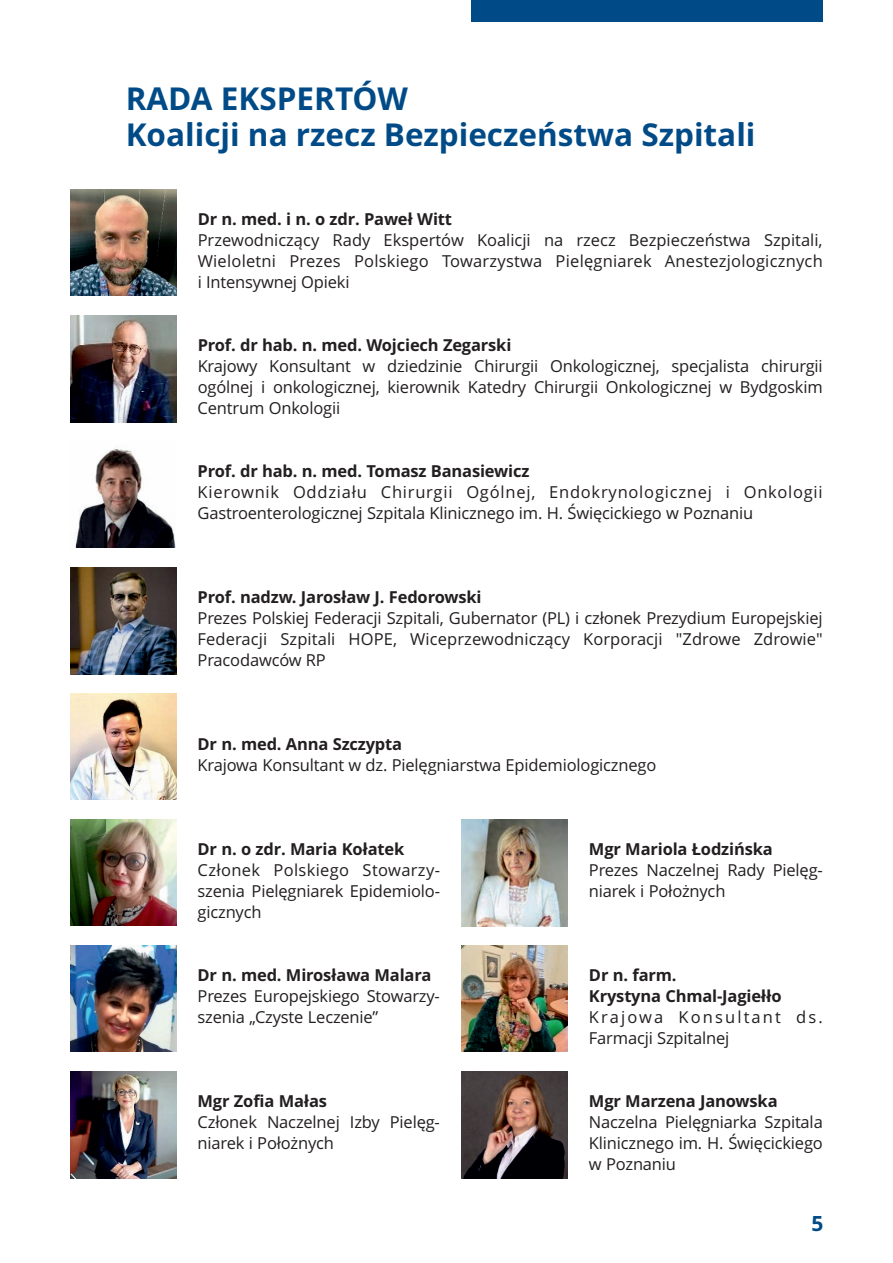
<style>
.page{position:relative;width:893px;height:1263px;background:#fff}
.page>*{position:absolute;margin:0;border:0;box-sizing:border-box;transform-origin:0 0}
.t1{font:700 31.5px/36px "Open Sans";color:#004b87}
.t2{font:700 21px "Open Sans";color:#004b87}
.t3{font:16.5px/21px "Open Sans";letter-spacing:-.01em;color:#231f20;text-align:justify}
.t4{font:700 16.5px/21px "Open Sans";letter-spacing:-.01em;color:#231f20}
.t5{font:16.5px/21px "Open Sans";letter-spacing:.05em;color:#231f20}
</style>
<div class="page">
<img style="left:70px;top:190px;width:106px;height:106px">
<img style="left:70px;top:316px;width:106px;height:106px">
<img style="left:75px;top:449px;width:101px;height:99px">
<img style="left:70px;top:568px;width:106px;height:106px">
<img style="left:70px;top:694px;width:106px;height:106px">
<img style="left:70px;top:820px;width:106px;height:106px">
<div style="left:472px;top:0;width:351px;height:21px;background:#004b87"></div>
<img style="left:70px;top:1072px;width:106px;height:106px">
<img style="left:70px;top:946px;width:106px;height:106px">
<img style="left:461px;top:820px;width:107px;height:106px">
<img style="left:461px;top:946px;width:107px;height:106px">
<img style="left:461px;top:1072px;width:107px;height:106px">
<h1 class="t1" style="left:126px;top:84px;width:631px">RADA EKSPERTÓW<br>Koalicji na rzecz Bezpieczeństwa Szpitali</h1>
<p class="t4" style="left:198px;top:210px;width:256px">Dr n. med. i n. o zdr. Paweł Witt</p>
<p class="t3" style="left:198px;top:231px;width:627px">Przewodniczący Rady Ekspertów Koalicji na rzecz Bezpieczeństwa Szpitali, Wieloletni Prezes Polskiego Towarzystwa Pielęgniarek Anestezjologicznych i Intensywnej Opieki</p>
<p class="t4" style="left:198px;top:336px;width:315px">Prof. dr hab. n. med. Wojciech Zegarski</p>
<p class="t3" style="left:198px;top:357px;width:627px">Krajowy Konsultant w dziedzinie Chirurgii Onkologicznej, specjalista chirurgii ogólnej i onkologicznej, kierownik Katedry Chirurgii Onkologicznej w Bydgoskim Centrum Onkologii</p>
<p class="t4" style="left:198px;top:462px;width:333px">Prof. dr hab. n. med. Tomasz Banasiewicz</p>
<p class="t3" style="left:198px;top:483px;width:627px">Kierownik Oddziału Chirurgii Ogólnej, Endokrynologicznej i Onkologii<br>Gastroenterologicznej Szpitala Klinicznego im. H. Święcickiego w Poznaniu</p>
<p class="t4" style="left:198px;top:588px;width:285px">Prof. nadzw. Jarosław J. Fedorowski</p>
<p class="t3" style="left:198px;top:609px;width:627px">Prezes Polskiej Federacji Szpitali, Gubernator (PL) i członek Prezydium Europejskiej Federacji Szpitali HOPE, Wiceprzewodniczący Korporacji "Zdrowe Zdrowie" Pracodawców RP</p>
<p class="t4" style="left:198px;top:735px;width:206px">Dr n. med. Anna Szczypta</p>
<p class="t3" style="left:198px;top:756px;width:460px">Krajowa Konsultant w dz. Pielęgniarstwa Epidemiologicznego</p>
<p class="t4" style="left:198px;top:840px;width:208px">Dr n. o zdr. Maria Kołatek</p>
<p class="t3" style="left:198px;top:861px;width:244px">Członek Polskiego Stowarzy&shy;szenia Pielęgniarek Epidemiolo&shy;gicznych</p>
<p class="t4" style="left:198px;top:966px;width:235px">Dr n. med. Mirosława Malara</p>
<p class="t3" style="left:198px;top:987px;width:244px">Prezes Europejskiego Stowarzy&shy;szenia „Czyste Leczenie”</p>
<p class="t4" style="left:198px;top:1092px;width:131px">Mgr Zofia Małas</p>
<p class="t3" style="left:198px;top:1113px;width:244px">Członek Naczelnej Izby Pielęg&shy;niarek i Położnych</p>
<p class="t4" style="left:589px;top:840px;width:185px">Mgr Mariola Łodzińska</p>
<p class="t3" style="left:589px;top:861px;width:235px">Prezes Naczelnej Rady Pielęg&shy;niarek i Położnych</p>
<p class="t4" style="left:589px;top:966px;width:194px">Dr n. farm.<br>Krystyna Chmal-Jagiełło</p>
<p class="t5" style="left:589px;top:1008px;width:235px">Krajowa Konsultant ds.<br>Farmacji Szpitalnej</p>
<p class="t4" style="left:589px;top:1092px;width:190px">Mgr Marzena Janowska</p>
<p class="t3" style="left:589px;top:1113px;width:235px">Naczelna Pielęgniarka Szpitala Klinicznego im. H. Święcickiego w Poznaniu</p>
<p class="t2" style="left:811px;top:1215px;width:13px">5</p>
</div>
